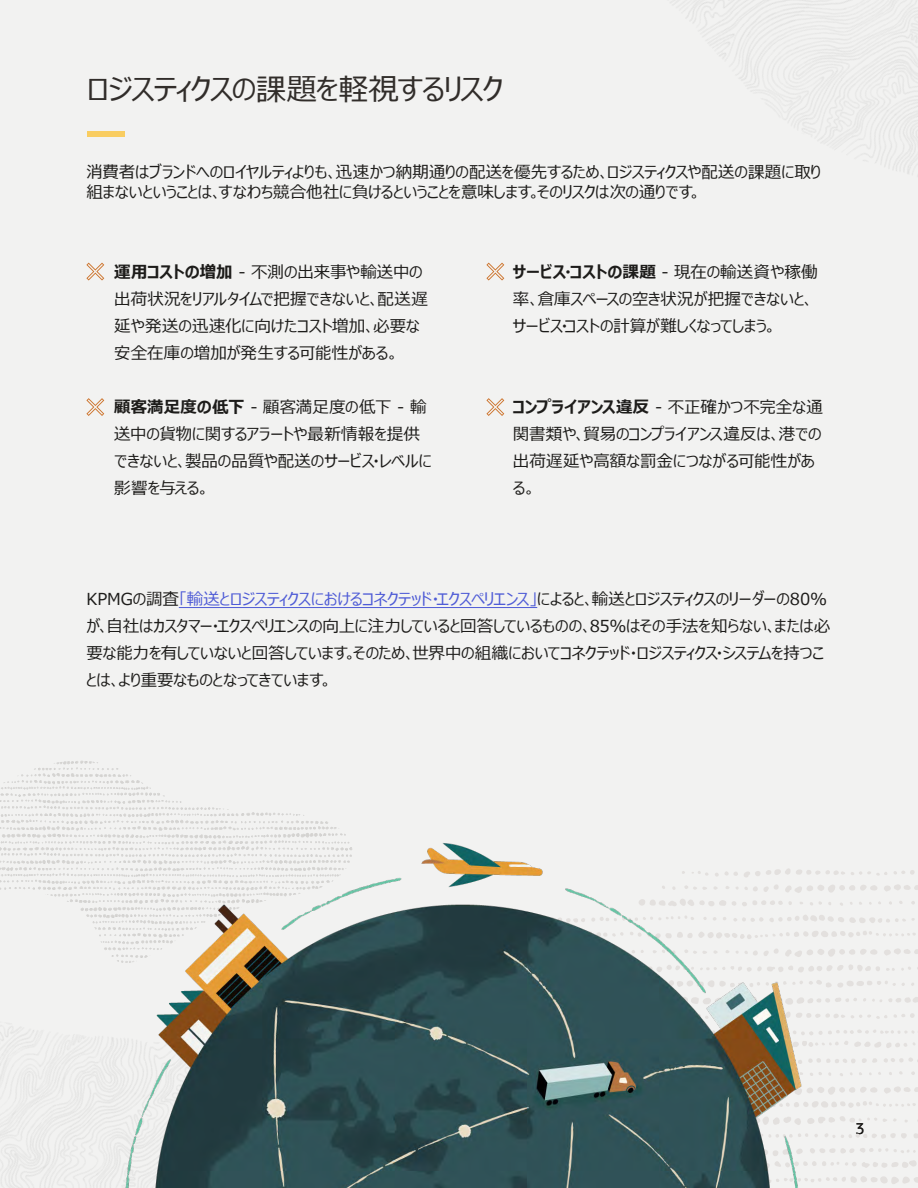
<style>
.page{position:relative;width:918px;height:1188px;background:#fff}
.page>*{position:absolute;margin:0;border:0;box-sizing:border-box;transform-origin:0 0}
.Subhead_1{font:30px "Meiryo UI";letter-spacing:-.025em;color:#312d2a}
.Subhead_1-2{font:16.5px/27px "Meiryo UI";letter-spacing:-.01em;color:#1d1c1a}
.Subhead_1-3{font:15px "Oracle Sans";color:#1d1c1a}
.s1{font-weight:700}
.s2{color:#4f5cd6}
</style>
<div class="page">
<div style="left:0;top:0;width:918px;height:774px;background:#f2f2f1"></div>
<hr style="left:179px;top:607px;width:358px;height:1px;background:#4f5cd6">
<div style="left:87px;top:132px;width:38px;height:5px;background:#f9cd61"></div>
<svg style="left:86px;top:263px;width:18px;height:18px"></svg>
<svg style="left:486px;top:263px;width:18px;height:18px"></svg>
<svg style="left:86px;top:398px;width:18px;height:18px"></svg>
<svg style="left:486px;top:398px;width:18px;height:18px"></svg>
<div style="left:588px;top:0;width:330px;height:450px;background:#f2f2f1"></div>
<div style="left:0;top:721px;width:358px;height:53px;background:#f2f2f1"></div>
<img style="left:0;top:774px;width:918px;height:414px">
<p class="Subhead_1" style="left:87px;top:68px;width:418px">ロジスティクスの課題を軽視するリスク</p>
<p class="Subhead_1-2" style="left:86px;top:163px;width:736px;line-height:19.8px">消費者はブランドへのロイヤルティよりも、迅速かつ納期通りの配送を優先するため、ロジスティクスや配送の課題に取り組まないということは、すなわち競合他社に負けるということを意味します。そのリスクは次の通りです。</p>
<p class="Subhead_1-2" style="left:114px;top:260px;width:315px"><span class="s1">運用コストの増加</span> - 不測の出来事や輸送中の出荷状況をリアルタイムで把握できないと、配送遅延や発送の迅速化に向けたコスト増加、必要な安全在庫の増加が発生する可能性がある。</p>
<p class="Subhead_1-2" style="left:114px;top:395px;width:319px"><span class="s1">顧客満足度の低下</span> - 顧客満足度の低下 - 輸送中の貨物に関するアラートや最新情報を提供できないと、製品の品質や配送のサービス・レベルに影響を与える。</p>
<p class="Subhead_1-2" style="left:513px;top:260px;width:306px"><span class="s1">サービス・コストの課題</span> - 現在の輸送資や稼働率、倉庫スペースの空き状況が把握できないと、</p>
<p class="Subhead_1-2" style="left:513px;top:314px;width:265px">サービス・コストの計算が難しくなってしまう。</p>
<p class="Subhead_1-2" style="left:513px;top:395px;width:311px"><span class="s1">コンプライアンス違反</span> - 不正確かつ不完全な通関書類や、貿易のコンプライアンス違反は、港での出荷遅延や高額な罰金につながる可能性がある。</p>
<p class="Subhead_1-2" style="left:86px;top:587px;width:745px">KPMGの調査<span class="s2">「輸送とロジスティクスにおけるコネクテッド・エクスペリエンス」</span>によると、輸送とロジスティクスのリーダーの80%が、自社はカスタマー・エクスペリエンスの向上に注力していると回答しているものの、85%はその手法を知らない、または必要な能力を有していないと回答しています。そのため、世界中の組織においてコネクテッド・ロジスティクス・システムを持つことは、より重要なものとなってきています。</p>
<p class="Subhead_1-3" style="left:856px;top:1119px;width:9px">3</p>
</div>
